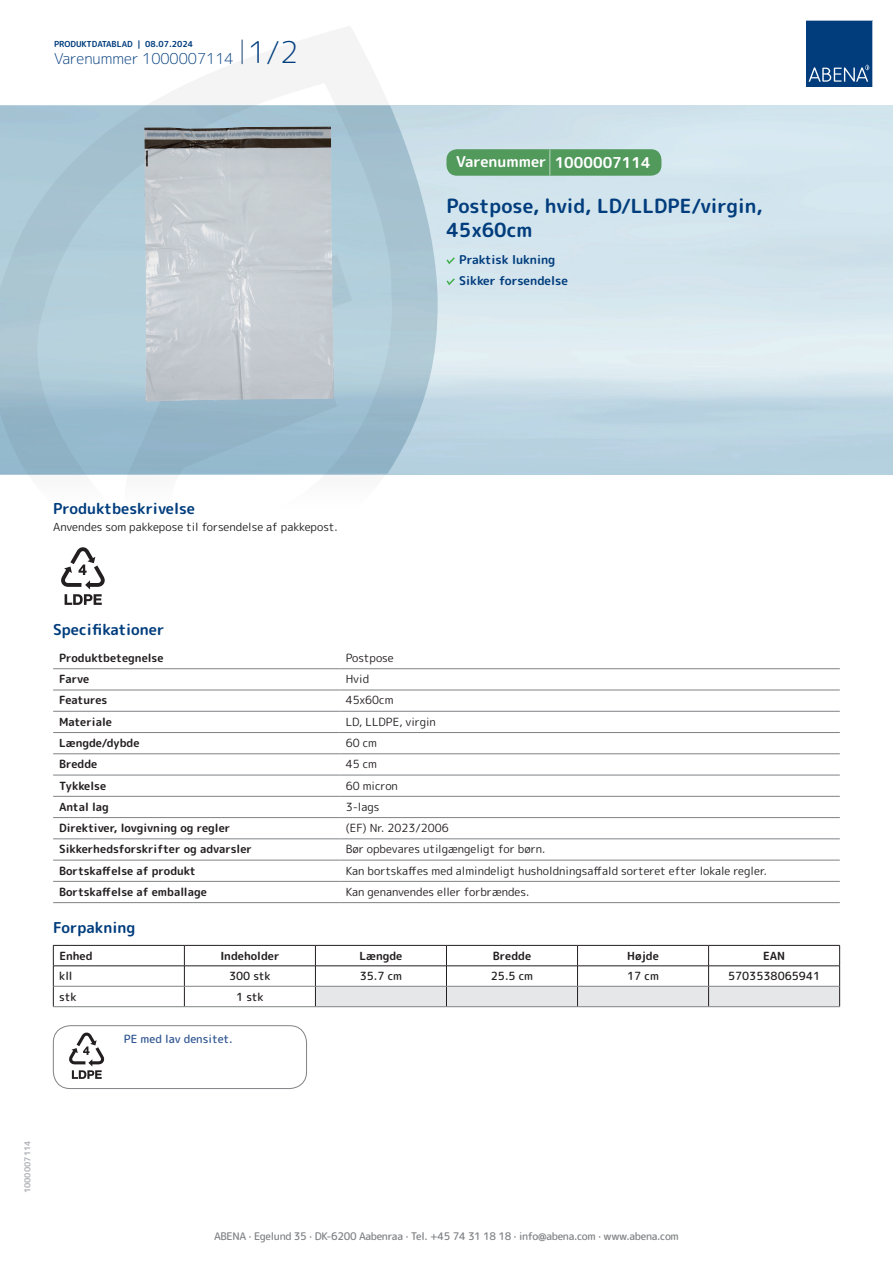
<style>
.page{position:relative;width:893px;height:1263px;background:#fff}
.page>*{position:absolute;margin:0;border:0;box-sizing:border-box;transform-origin:0 0}
.t1{font:700 19.5px/24px "Rounded Mplus 1 c";color:#013d7d}
.t2{font:700 15px "Rounded Mplus 1 c";color:#013d7d}
.t3{font:300 15px "Rounded Mplus 1 c";color:#013d7d}
.t4{font:700 15px "Rounded Mplus 1 c";color:#fff}
.t5{font:700 12px/21px "Rounded Mplus 1 c";color:#013d7d}
.t6{font:11.25px "Rounded Mplus 1 c";color:#231f20}
.t7{font:700 11.25px "Rounded Mplus 1 c";color:#231f20}
.t8{font:500 11.25px "Rounded Mplus 1 c";color:#231f20}
.t9{font:500 11.25px "Rounded Mplus 1 c";color:#305691}
.t10{font:500 10.5px "Rounded Mplus 1 c";letter-spacing:-.03em;color:#808285}
.t11{font:700 8.25px "Rounded Mplus 1 c";color:#013d7d}
.t12{font:700 8.25px "Rounded Mplus 1 c";color:#b2b3b7}
.s1{font-size:30px}
.s2{font-size:25.5px}
</style>
<div class="page">
<svg style="left:0;top:26px;width:439px;height:449px"></svg>
<svg style="left:0;top:106px;width:438px;height:368px;background:#a6c4d3"></svg>
<svg style="left:242px;top:40px;width:1px;height:24px"></svg>
<svg style="left:806px;top:20px;width:67px;height:67px;background:#144b86"></svg>
<img style="left:144px;top:127px;width:190px;height:275px">
<svg style="left:61px;top:547px;width:44px;height:58px"></svg>
<hr style="left:53px;top:668px;width:287px;height:1px;background:#808285">
<hr style="left:340px;top:668px;width:500px;height:1px;background:#808285">
<hr style="left:53px;top:690px;width:287px;height:1px;background:#808285">
<hr style="left:340px;top:690px;width:500px;height:1px;background:#808285">
<hr style="left:53px;top:711px;width:287px;height:1px;background:#808285">
<hr style="left:340px;top:711px;width:500px;height:1px;background:#808285">
<hr style="left:53px;top:732px;width:287px;height:1px;background:#808285">
<hr style="left:340px;top:732px;width:500px;height:1px;background:#808285">
<hr style="left:53px;top:753px;width:287px;height:1px;background:#808285">
<hr style="left:340px;top:753px;width:500px;height:1px;background:#808285">
<hr style="left:53px;top:775px;width:287px;height:1px;background:#808285">
<hr style="left:340px;top:775px;width:500px;height:1px;background:#808285">
<hr style="left:53px;top:796px;width:287px;height:1px;background:#808285">
<hr style="left:340px;top:796px;width:500px;height:1px;background:#808285">
<hr style="left:53px;top:817px;width:287px;height:1px;background:#808285">
<hr style="left:340px;top:817px;width:500px;height:1px;background:#808285">
<hr style="left:53px;top:838px;width:287px;height:1px;background:#808285">
<hr style="left:340px;top:838px;width:500px;height:1px;background:#808285">
<hr style="left:53px;top:860px;width:287px;height:1px;background:#808285">
<hr style="left:340px;top:860px;width:500px;height:1px;background:#808285">
<hr style="left:53px;top:881px;width:287px;height:1px;background:#808285">
<hr style="left:340px;top:881px;width:500px;height:1px;background:#808285">
<hr style="left:53px;top:902px;width:287px;height:1px;background:#808285">
<hr style="left:340px;top:902px;width:500px;height:1px;background:#808285">
<hr style="left:53px;top:945px;width:131px;height:1px;background:#231f20">
<hr style="left:184px;top:945px;width:131px;height:1px;background:#231f20">
<hr style="left:53px;top:965px;width:131px;height:1px;background:#231f20">
<hr style="left:184px;top:965px;width:131px;height:1px;background:#231f20">
<svg style="left:53px;top:945px;width:1px;height:61px"></svg>
<svg style="left:184px;top:945px;width:1px;height:61px"></svg>
<svg style="left:315px;top:945px;width:525px;height:61px"></svg>
<hr style="left:54px;top:986px;width:130px;height:1px;background:#808285">
<hr style="left:184px;top:986px;width:131px;height:1px;background:#808285">
<hr style="left:315px;top:986px;width:131px;height:1px;background:#808285">
<hr style="left:446px;top:986px;width:131px;height:1px;background:#808285">
<hr style="left:577px;top:986px;width:132px;height:1px;background:#808285">
<hr style="left:709px;top:986px;width:130px;height:1px;background:#808285">
<hr style="left:53px;top:1006px;width:131px;height:1px;background:#808285">
<hr style="left:184px;top:1006px;width:131px;height:1px;background:#808285">
<hr style="left:315px;top:1006px;width:131px;height:1px;background:#808285">
<hr style="left:446px;top:1006px;width:131px;height:1px;background:#808285">
<hr style="left:577px;top:1006px;width:132px;height:1px;background:#808285">
<hr style="left:709px;top:1006px;width:131px;height:1px;background:#808285">
<svg style="left:69px;top:1032px;width:35px;height:47px"></svg>
<div style="left:53px;top:1025px;width:254px;height:64px;border:1px solid #808285;border-radius:17px"></div>
<svg style="left:446px;top:257px;width:9px;height:7px"></svg>
<svg style="left:446px;top:278px;width:9px;height:7px"></svg>
<div style="left:446px;top:149px;width:215px;height:27px;background:#52995c;border-radius:10px"></div>
<p class="t11" style="left:54px;top:38px;width:141px">PRODUKTDATABLAD | 08.07.2024</p>
<h2 class="t3" style="left:54px;top:48px;width:246px">Varenummer 1000007114 <span class="s1">1/2</span></h2>
<h2 class="t4" style="left:456px;top:152px;width:196px">Varenummer <span class="s2">|</span> 1000007114</h2>
<h1 class="t1" style="left:446px;top:194px;width:318px">Postpose, hvid, LD/LLDPE/virgin,<br>45x60cm</h1>
<p class="t5" style="left:459px;top:249px;width:110px">Praktisk lukning<br>Sikker forsendelse</p>
<h2 class="t2" style="left:53px;top:498px;width:143px">Produktbeskrivelse</h2>
<p class="t6" style="left:53px;top:518px;width:286px">Anvendes som pakkepose til forsendelse af pakkepost.</p>
<h2 class="t2" style="left:53px;top:619px;width:113px">Specifikationer</h2>
<p class="t7" style="left:59px;top:650px;width:106px">Produktbetegnelse</p>
<p class="t6" style="left:346px;top:650px;width:50px">Postpose</p>
<p class="t7" style="left:59px;top:671px;width:32px">Farve</p>
<p class="t6" style="left:346px;top:671px;width:25px">Hvid</p>
<p class="t7" style="left:59px;top:692px;width:50px">Features</p>
<p class="t6" style="left:346px;top:692px;width:49px">45x60cm</p>
<p class="t7" style="left:59px;top:714px;width:54px">Materiale</p>
<p class="t6" style="left:346px;top:714px;width:92px">LD, LLDPE, virgin</p>
<p class="t7" style="left:59px;top:735px;width:82px">Længde/dybde</p>
<p class="t6" style="left:346px;top:735px;width:33px">60 cm</p>
<p class="t7" style="left:59px;top:756px;width:40px">Bredde</p>
<p class="t6" style="left:346px;top:756px;width:33px">45 cm</p>
<p class="t7" style="left:59px;top:777px;width:49px">Tykkelse</p>
<p class="t6" style="left:346px;top:777px;width:54px">60 micron</p>
<p class="t7" style="left:59px;top:799px;width:51px">Antal lag</p>
<p class="t6" style="left:346px;top:799px;width:35px">3-lags</p>
<p class="t7" style="left:59px;top:820px;width:173px">Direktiver, lovgivning og regler</p>
<p class="t6" style="left:346px;top:820px;width:104px">(EF) Nr. 2023/2006</p>
<p class="t7" style="left:59px;top:841px;width:194px">Sikkerhedsforskrifter og advarsler</p>
<p class="t6" style="left:346px;top:841px;width:201px">Bør opbevares utilgængeligt for børn.</p>
<p class="t7" style="left:59px;top:862px;width:138px">Bortskaffelse af produkt</p>
<p class="t6" style="left:346px;top:862px;width:423px">Kan bortskaffes med almindeligt husholdningsaffald sorteret efter lokale regler.</p>
<p class="t7" style="left:59px;top:884px;width:149px">Bortskaffelse af emballage</p>
<p class="t6" style="left:346px;top:884px;width:185px">Kan genanvendes eller forbrændes.</p>
<h2 class="t2" style="left:53px;top:917px;width:84px">Forpakning</h2>
<p class="t7" style="left:59px;top:948px;width:35px">Enhed</p>
<p class="t7" style="left:220px;top:948px;width:61px">Indeholder</p>
<p class="t7" style="left:359px;top:948px;width:44px">Længde</p>
<p class="t7" style="left:493px;top:948px;width:40px">Bredde</p>
<p class="t7" style="left:627px;top:948px;width:33px">Højde</p>
<p class="t7" style="left:763px;top:948px;width:24px">EAN</p>
<p class="t8" style="left:59px;top:968px;width:15px">kll</p>
<p class="t8" style="left:229px;top:968px;width:43px">300 stk</p>
<p class="t8" style="left:360px;top:968px;width:44px">35.7 cm</p>
<p class="t8" style="left:491px;top:968px;width:44px">25.5 cm</p>
<p class="t8" style="left:627px;top:968px;width:33px">17 cm</p>
<p class="t8" style="left:728px;top:968px;width:94px">5703538065941</p>
<p class="t8" style="left:59px;top:988px;width:19px">stk</p>
<p class="t8" style="left:236px;top:988px;width:29px">1 stk</p>
<p class="t9" style="left:124px;top:1030px;width:110px">PE med lav densitet.</p>
<p class="t12" style="left:22px;top:1193px;width:54px;rotate:-90deg">1000007114</p>
<p class="t10" style="left:214px;top:1229px;width:466px">ABENA · Egelund 35 · DK-6200 Aabenraa · Tel. +45 74 31 18 18 · info@abena.com · www.abena.com</p>
</div>
